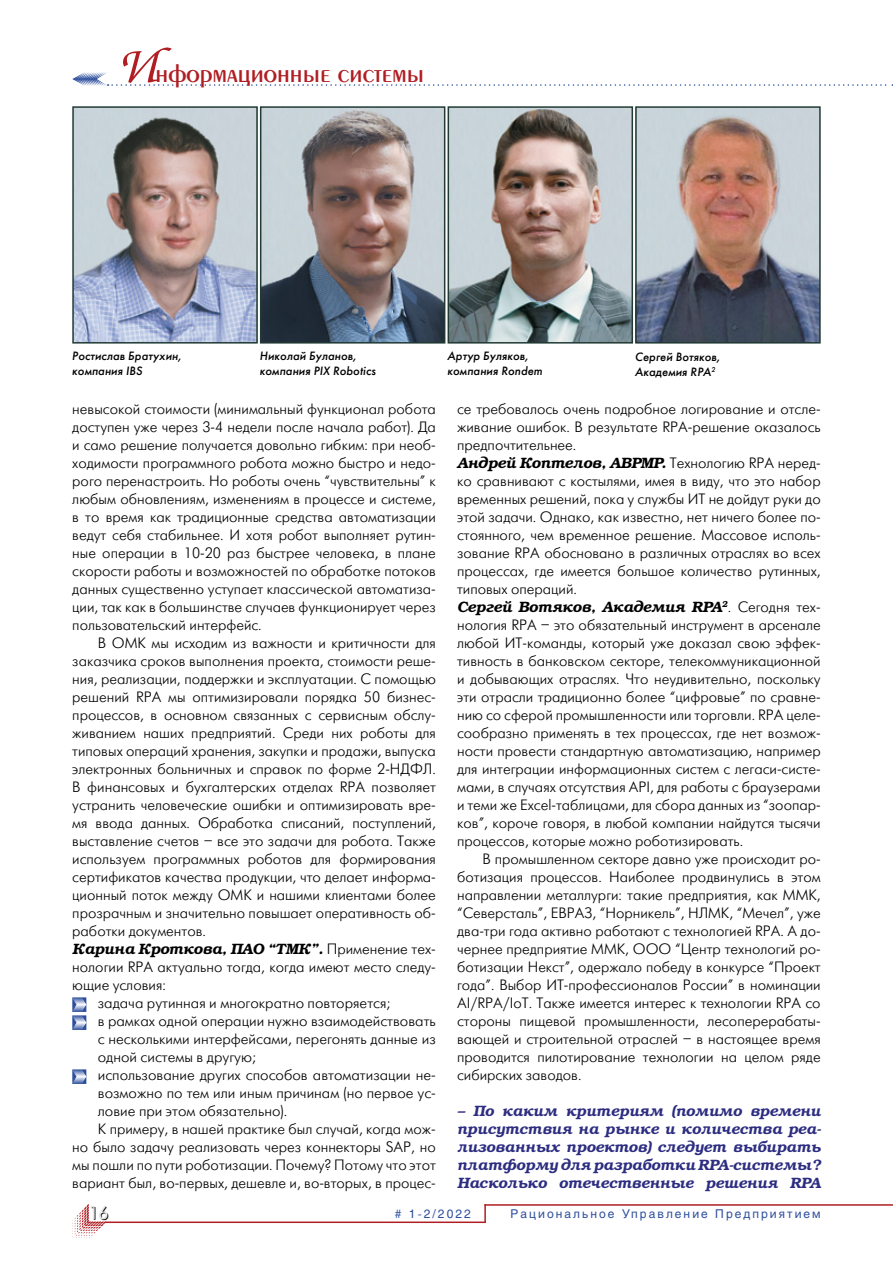
<style>
.page{position:relative;width:893px;height:1263px;background:#fff}
.page>*{position:absolute;margin:0;border:0;box-sizing:border-box;transform-origin:0 0}
.t1{font:27px "Penta Demi";color:#b01e23}
.t2{font:18px "Futuris Shadow C";color:#000}
.t3{font:15px/18px "Futuris Light C";color:#000;text-align:justify}
.t4{font:italic 600 15px/18px "Bookman C";color:#2d2d81;text-align:justify}
.t5{font:italic 600 15px "Bookman C";letter-spacing:-.01em;color:#000}
.t6{font:italic 12px/14.4px "Futuris C";letter-spacing:.01em;color:#000}
.t7{font:12px "Helios";letter-spacing:.17em;color:#2d4f9e}
.s1{font-family:"Zapf Chancery C";font-size:54px}
.s2{font-family:"Futuris Light C";font-weight:400;font-style:normal}
</style>
<div class="page">
<svg style="left:72px;top:1204px;width:34px;height:34px"></svg>
<svg style="left:484px;top:1206px;width:2px;height:15px"></svg>
<hr style="left:105px;top:1221px;width:381px;height:2px;background:#b01e23">
<hr style="left:484px;top:1204px;width:409px;height:2px;background:#b01e23">
<svg style="left:72px;top:72px;width:821px;height:14px"></svg>
<svg style="left:72px;top:997px;width:14px;height:33px"></svg>
<svg style="left:72px;top:1069px;width:14px;height:15px"></svg>
<img style="left:263px;top:109px;width:179px;height:232px">
<div style="left:260px;top:106px;width:185px;height:238px;border:2px solid #213a33"></div>
<img style="left:451px;top:109px;width:179px;height:232px">
<div style="left:448px;top:106px;width:185px;height:238px;border:2px solid #213a33"></div>
<img style="left:75px;top:109px;width:180px;height:232px">
<div style="left:72px;top:106px;width:186px;height:238px;border:2px solid #213a33"></div>
<img style="left:638px;top:109px;width:180px;height:232px">
<div style="left:635px;top:106px;width:186px;height:238px;border:2px solid #213a33"></div>
<h1 class="t1" style="left:117px;top:60px;width:309px"><span class="s1">И</span>нформационные системы</h1>
<p class="t6" style="left:72px;top:349px;width:111px">Ростислав Братухин, компания IBS</p>
<p class="t6" style="left:260px;top:349px;width:117px">Николай Буланов, компания PIX Robotics</p>
<p class="t3" style="left:72px;top:400px;width:365px">невысокой стоимости (минимальный функционал робота доступен уже через 3-4 недели после начала работ). Да и само решение получается довольно гибким: при необ&shy;ходимости программного робота можно быстро и недо&shy;рого перенастроить. Но роботы очень “чувствительны” к любым обновлениям, изменениям в процессе и системе, в то время как традиционные средства автоматизации ведут себя стабильнее. И хотя робот выполняет рутин&shy;ные операции в 10-20 раз быстрее человека, в плане скорости работы и возможностей по обработке потоков данных существенно уступает классической автоматиза&shy;ции, так как в большинстве случаев функционирует через пользовательский интерфейс.</p>
<p class="t3" style="left:72px;top:634px;width:365px;text-indent:26px">В ОМК мы исходим из важности и критичности для заказчика сроков выполнения проекта, стоимости реше&shy;ния, реализации, поддержки и эксплуатации. С помощью решений RPA мы оптимизировали порядка 50 бизнес&shy;процессов, в основном связанных с сервисным обслу&shy;живанием наших предприятий. Среди них роботы для типовых операций хранения, закупки и продажи, выпуска электронных больничных и справок по форме 2-НДФЛ.<br>В финансовых и бухгалтерских отделах RPA позволяет устранить человеческие ошибки и оптимизировать вре&shy;мя ввода данных. Обработка списаний, поступлений, выставление счетов – все это задачи для робота. Также используем программных роботов для формирования сертификатов качества продукции, что делает информа&shy;ционный поток между ОМК и нашими клиентами более прозрачным и значительно повышает оперативность об&shy;работки документов.</p>
<p class="t5" style="left:72px;top:940px;width:365px">Карина Кроткова, ПАО “ТМК”. <span class="s2">Применение тех-</span></p>
<p class="t3" style="left:72px;top:958px;width:365px">нологии RPA актуально тогда, когда имеют место следу-</p>
<p class="t3" style="left:72px;top:976px;width:95px">ющие условия:</p>
<p class="t3" style="left:98px;top:994px;width:294px">задача рутинная и многократно повторяется;</p>
<p class="t3" style="left:98px;top:1012px;width:340px">в рамках одной операции нужно взаимодействовать</p>
<p class="t3" style="left:98px;top:1030px;width:340px">с несколькими интерфейсами, перегонять данные из</p>
<p class="t3" style="left:98px;top:1048px;width:160px">одной системы в другую;</p>
<p class="t3" style="left:98px;top:1066px;width:340px">использование других способов автоматизации не-</p>
<p class="t3" style="left:98px;top:1084px;width:340px">возможно по тем или иным причинам (но первое ус-</p>
<p class="t3" style="left:98px;top:1102px;width:191px">ловие при этом обязательно).</p>
<p class="t3" style="left:98px;top:1120px;width:340px">К примеру, в нашей практике был случай, когда мож-</p>
<p class="t3" style="left:72px;top:1138px;width:365px">но было задачу реализовать через коннекторы SAP, но</p>
<p class="t3" style="left:72px;top:1156px;width:365px">мы пошли по пути роботизации. Почему? Потому что этот</p>
<p class="t3" style="left:72px;top:1174px;width:365px">вариант был, во-первых, дешевле и, во-вторых, в процес-</p>
<p class="t6" style="left:448px;top:349px;width:97px">Артур Буляков, компания Rondem</p>
<p class="t6" style="left:635px;top:350px;width:87px">Сергей Вотяков,<br>Академия RPA<sup>2</sup></p>
<p class="t3" style="left:457px;top:400px;width:365px">се требовалось очень подробное логирование и отсле&shy;живание ошибок. В результате RPA-решение оказалось предпочтительнее.</p>
<p class="t5" style="left:457px;top:454px;width:365px">Андрей Коптелов, ABPMP. <span class="s2">Технологию RPA неред-</span></p>
<p class="t3" style="left:457px;top:472px;width:365px">ко сравнивают с костылями, имея в виду, что это набор временных решений, пока у службы ИТ не дойдут руки до этой задачи. Однако, как известно, нет ничего более по&shy;стоянного, чем временное решение. Массовое исполь&shy;зование RPA обосновано в различных отраслях во всех процессах, где имеется большое количество рутинных, типовых операций.</p>
<p class="t5" style="left:457px;top:598px;width:365px">Сергей Вотяков, Академия RPA<sup>2</sup><span class="s2">. Сегодня тех-</span></p>
<p class="t3" style="left:457px;top:616px;width:365px">нология RPA – это обязательный инструмент в арсенале любой ИТ-команды, который уже доказал свою эффек&shy;тивность в банковском секторе, телекоммуникационной и добывающих отраслях. Что неудивительно, поскольку эти отрасли традиционно более “цифровые” по сравне&shy;нию со сферой промышленности или торговли. RPA целе&shy;сообразно применять в тех процессах, где нет возмож&shy;ности провести стандартную автоматизацию, например для интеграции информационных систем с легаси-систе&shy;мами, в случаях отсутствия API, для работы с браузерами и теми же Excel-таблицами, для сбора данных из “зоопар&shy;ков”, короче говоря, в любой компании найдутся тысячи процессов, которые можно роботизировать.</p>
<p class="t3" style="left:457px;top:850px;width:365px;text-indent:26px">В промышленном секторе давно уже происходит ро&shy;ботизация процессов. Наиболее продвинулись в этом направлении металлурги: такие предприятия, как ММК, “Северсталь”, ЕВРАЗ, “Норникель”, НЛМК, “Мечел”, уже два-три года активно работают с технологией RPA. А до&shy;чернее предприятие ММК, ООО “Центр технологий ро&shy;ботизации Некст”, одержало победу в конкурсе “Проект года”. Выбор ИТ-профессионалов России” в номинации AI/RPA/IoT. Также имеется интерес к технологии RPA со стороны пищевой промышленности, лесоперерабаты&shy;вающей и строительной отраслей – в настоящее время проводится пилотирование технологии на целом ряде сибирских заводов.</p>
<p class="t4" style="left:457px;top:1102px;width:366px">– По каким критериям (помимо времени присутствия на рынке и количества реа&shy;лизованных проектов) следует выбирать платформу для разработки RPA-системы?<br>Насколько отечественные решения RPA</p>
<p class="t2" style="left:89px;top:1204px;width:21px">16</p>
<p class="t7" style="left:395px;top:1207px;width:78px"># 1-2/2022</p>
<p class="t7" style="left:510px;top:1207px;width:312px">Рациональное Управление Предприятием</p>
</div>
